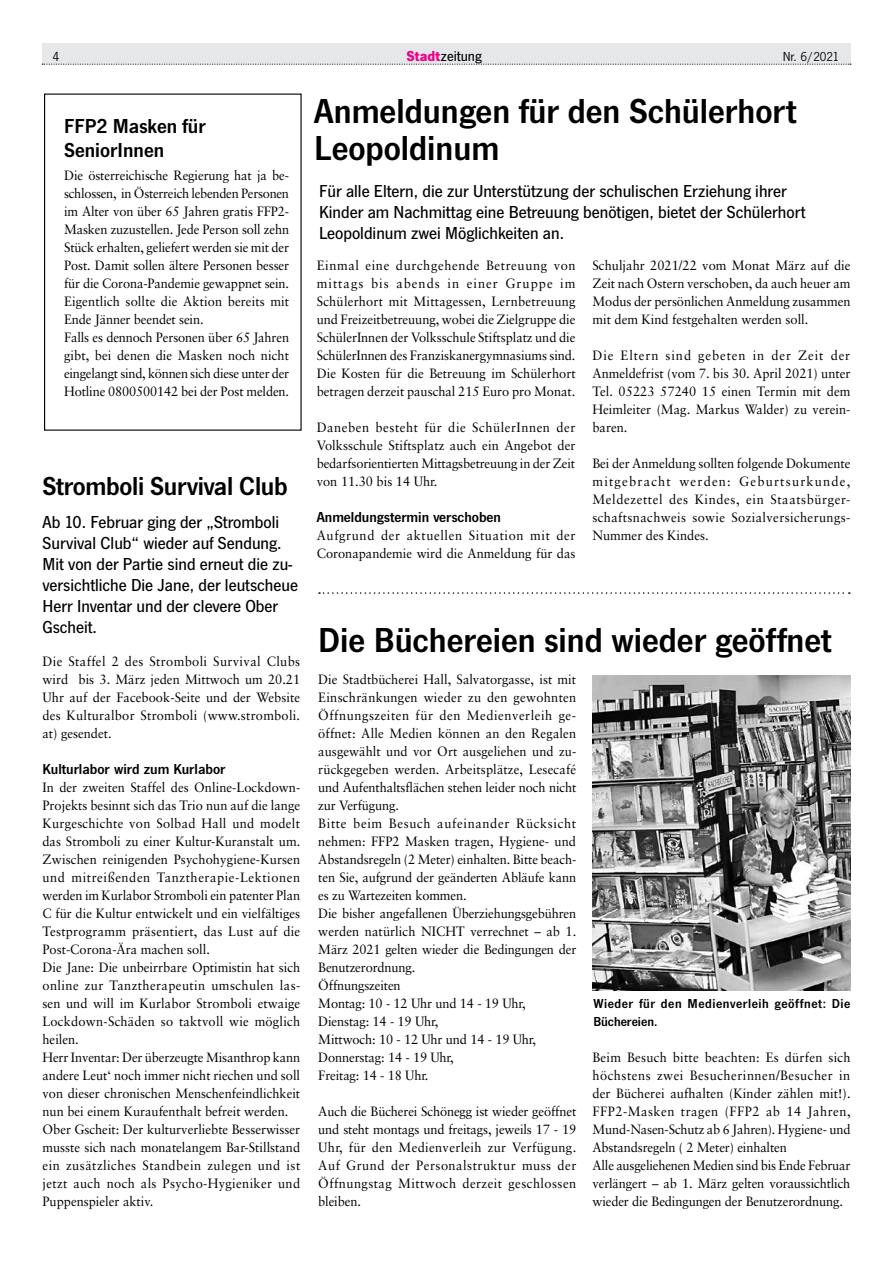
<style>
.page{position:relative;width:893px;height:1263px;background:#fff}
.page>*{position:absolute;margin:0;border:0;box-sizing:border-box;transform-origin:0 0}
.t1{font:600 36px/37.5px "News Got T";color:#000}
.t2{font:600 27px "News Got T";letter-spacing:-.01em;color:#000}
.t3{font:600 21px/24px "News Got T";color:#000}
.t4{font:500 18px/21px "News Got T";color:#000}
.t5{font:600 15px "News Got T";color:#000}
.t6{font:500 15px "News Got T";color:#000}
.t7{font:13.5px/18px "Sabon";color:#000;text-align:justify;scale:.95 1}
.t8{font:600 13.5px/18px "News Got T";letter-spacing:.04em;color:#000}
.t9{font:13.5px "News Got T";color:#000}
.s1{font-weight:700;color:#ec008c}
</style>
<div class="page">
<div style="left:42px;top:43px;width:808px;height:21px;background:#e6e7e8"></div>
<svg style="left:42px;top:64px;width:809px;height:1px"></svg>
<img style="left:592px;top:676px;width:258px;height:315px">
<svg style="left:319px;top:592px;width:531px;height:2px"></svg>
<p class="t9" style="left:53px;top:49px;width:8px">4</p>
<p class="t6" style="left:407px;top:48px;width:77px"><span class="s1">Stadt</span>zeitung</p>
<p class="t9" style="left:783px;top:49px;width:58px">Nr. 6/2021</p>
<h3 class="t3" style="left:64px;top:113px;width:143px">FFP2 Masken für<br>SeniorInnen</h3>
<p class="t7" style="left:64px;top:166px;width:238px;text-align:left">Die österreichische Regierung hat ja be&shy;schlossen, in Österreich lebenden Personen im Alter von über 65 Jahren gratis FFP2- Masken zuzustellen. Jede Person soll zehn Stück erhalten, geliefert werden sie mit der Post. Damit sollen ältere Personen besser für die Corona-Pandemie gewappnet sein.<br>Eigentlich sollte die Aktion bereits mit Ende Jänner beendet sein.<br>Falls es dennoch Personen über 65 Jahren gibt, bei denen die Masken noch nicht eingelangt sind, können sich diese unter der Hotline 0800500142 bei der Post melden.</p>
<h2 class="t2" style="left:43px;top:470px;width:247px">Stromboli Survival Club</h2>
<h3 class="t4" style="left:43px;top:511px;width:257px">Ab 10. Februar ging der „Stromboli<br>Survival Club“ wieder auf Sendung.<br>Mit von der Partie sind erneut die zu&shy;versichtliche Die Jane, der leutscheue<br>Herr Inventar und der clevere Ober<br>Gscheit.</h3>
<p class="t7" style="left:43px;top:652px;width:273px">Die Staffel 2 des Stromboli Survival Clubs wird bis 3. März jeden Mittwoch um 20.21<br>Uhr auf der Facebook-Seite und der Website des Kulturalbor Stromboli (www.stromboli. at) gesendet.</p>
<p class="t5" style="left:43px;top:760px;width:184px">Kulturlabor wird zum Kurlabor</p>
<p class="t7" style="left:43px;top:778px;width:273px;text-align:left">In der zweiten Staffel des Online-Lockdown-Projekts besinnt sich das Trio nun auf die lange Kurgeschichte von Solbad Hall und modelt das Stromboli zu einer Kultur-Kuranstalt um.<br>Zwischen reinigenden Psychohygiene-Kursen und mitreißenden Tanztherapie-Lektionen werden im Kurlabor Stromboli ein patenter Plan C für die Kultur entwickelt und ein vielfältiges Testprogramm präsentiert, das Lust auf die Post-Corona-Ära machen soll.<br>Die Jane: Die unbeirrbare Optimistin hat sich online zur Tanztherapeutin umschulen las&shy;sen und will im Kurlabor Stromboli etwaige Lockdown-Schäden so taktvoll wie möglich heilen.<br>Herr Inventar: Der überzeugte Misanthrop kann andere Leut‘ noch immer nicht riechen und soll von dieser chronischen Menschenfeindlichkeit nun bei einem Kuraufenthalt befreit werden.<br>Ober Gscheit: Der kulturverliebte Besserwisser musste sich nach monatelangem Bar-Stillstand ein zusätzliches Standbein zulegen und ist jetzt auch noch als Psycho-Hygieniker und Puppenspieler aktiv.</p>
<h1 class="t1" style="left:314px;top:91px;width:484px">Anmeldungen für den Schülerhort<br>Leopoldinum</h1>
<h3 class="t4" style="left:319px;top:180px;width:488px">Für alle Eltern, die zur Unterstützung der schulischen Erziehung ihrer<br>Kinder am Nachmittag eine Betreuung benötigen, bietet der Schülerhort<br>Leopoldinum zwei Möglichkeiten an.</h3>
<p class="t7" style="left:592px;top:256px;width:273px">Schuljahr 2021/22 vom Monat März auf die Zeit nach Ostern verschoben, da auch heuer am Modus der persönlichen Anmeldung zusammen mit dem Kind festgehalten werden soll.</p>
<p class="t7" style="left:592px;top:346px;width:273px">Die Eltern sind gebeten in der Zeit der Anmeldefrist (vom 7. bis 30. April 2021) unter Tel. 05223 57240 15 einen Termin mit dem Heimleiter (Mag. Markus Walder) zu verein&shy;baren.</p>
<p class="t7" style="left:592px;top:454px;width:273px">Bei der Anmeldung sollten folgende Dokumente mitgebracht werden: Geburtsurkunde, Meldezettel des Kindes, ein Staatsbürger&shy;schaftsnachweis sowie Sozialversicherungs-Nummer des Kindes.</p>
<p class="t7" style="left:317px;top:256px;width:274px">Einmal eine durchgehende Betreuung von mittags bis abends in einer Gruppe im Schülerhort mit Mittagessen, Lernbetreuung und Freizeitbetreuung, wobei die Zielgruppe die SchülerInnen der Volksschule Stiftsplatz und die SchülerInnen des Franziskanergymnasiums sind.<br>Die Kosten für die Betreuung im Schülerhort betragen derzeit pauschal 215 Euro pro Monat.</p>
<p class="t7" style="left:317px;top:418px;width:274px">Daneben besteht für die SchülerInnen der Volksschule Stiftsplatz auch ein Angebot der bedarfsorientierten Mittagsbetreuung in der Zeit von 11.30 bis 14 Uhr.</p>
<p class="t5" style="left:317px;top:508px;width:186px">Anmeldungstermin verschoben</p>
<p class="t7" style="left:317px;top:526px;width:274px">Aufgrund der aktuellen Situation mit der<br>Coronapandemie wird die Anmeldung für das</p>
<h1 class="t1" style="left:318px;top:620px;width:515px">Die Büchereien sind wieder geöffnet</h1>
<p class="t7" style="left:318px;top:670px;width:273px;text-align:left">Die Stadtbücherei Hall, Salvatorgasse, ist mit Einschränkungen wieder zu den gewohnten Öffnungszeiten für den Medienverleih ge&shy;öffnet: Alle Medien können an den Regalen ausgewählt und vor Ort ausgeliehen und zu&shy;rückgegeben werden. Arbeitsplätze, Lesecafé und Aufenthaltsflächen stehen leider noch nicht zur Verfügung.<br>Bitte beim Besuch aufeinander Rücksicht nehmen: FFP2 Masken tragen, Hygiene- und Abstandsregeln (2 Meter) einhalten. Bitte beach&shy;ten Sie, aufgrund der geänderten Abläufe kann es zu Wartezeiten kommen.<br>Die bisher angefallenen Überziehungsgebühren werden natürlich NICHT verrechnet – ab 1.<br>März 2021 gelten wieder die Bedingungen der Benutzerordnung.<br>Öffnungszeiten<br>Montag: 10 - 12 Uhr und 14 - 19 Uhr, Dienstag: 14 - 19 Uhr,<br>Mittwoch: 10 - 12 Uhr und 14 - 19 Uhr, Donnerstag: 14 - 19 Uhr,<br>Freitag: 14 - 18 Uhr.</p>
<p class="t7" style="left:318px;top:1102px;width:273px">Auch die Bücherei Schönegg ist wieder geöffnet und steht montags und freitags, jeweils 17 - 19<br>Uhr, für den Medienverleih zur Verfügung.<br>Auf Grund der Personalstruktur muss der Öffnungstag Mittwoch derzeit geschlossen bleiben.</p>
<p class="t8" style="left:593px;top:994px;width:258px">Wieder für den Medienverleih geöffnet: Die<br>Büchereien.</p>
<p class="t7" style="left:592px;top:1048px;width:273px;text-align:left">Beim Besuch bitte beachten: Es dürfen sich höchstens zwei Besucherinnen/Besucher in der Bücherei aufhalten (Kinder zählen mit!).<br>FFP2-Masken tragen (FFP2 ab 14 Jahren, Mund-Nasen-Schutz ab 6 Jahren). Hygiene- und Abstandsregeln ( 2 Meter) einhalten<br>Alle ausgeliehenen Medien sind bis Ende Februar verlängert – ab 1. März gelten voraussichtlich wieder die Bedingungen der Benutzerordnung.</p>
</div>
